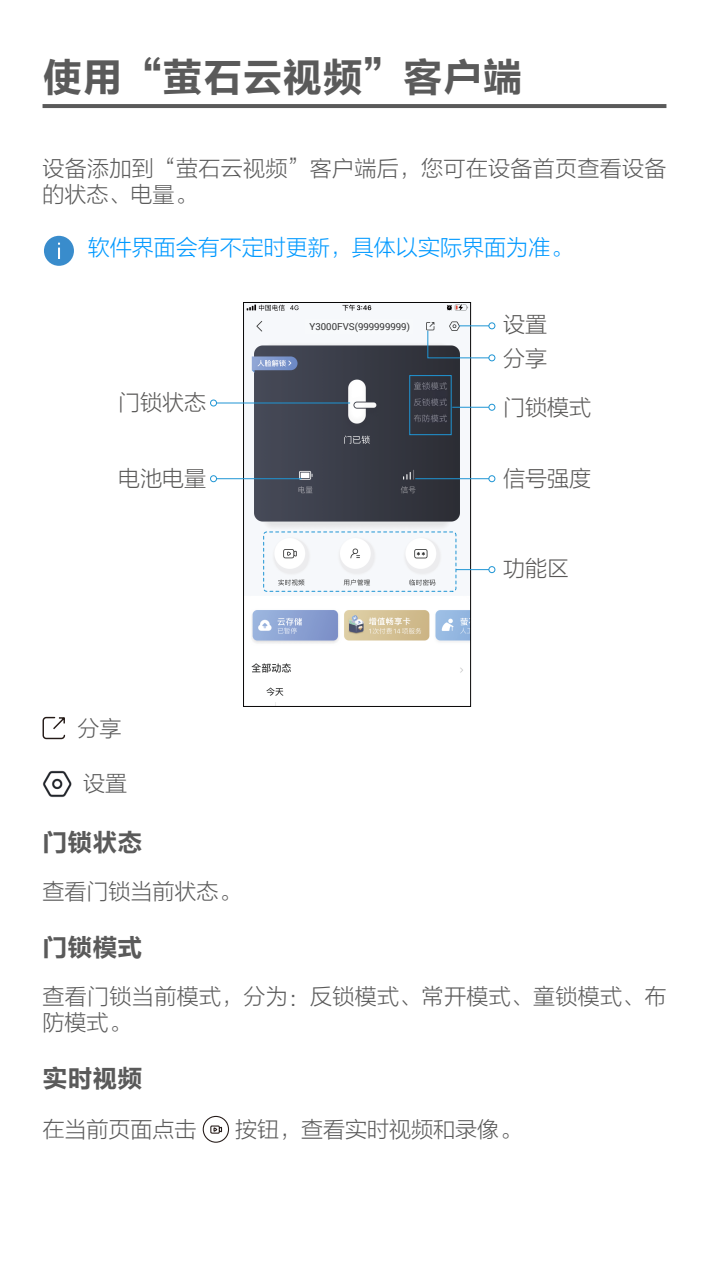
<style>
.page{position:relative;width:709px;height:1276px;background:#fff}
.page>*{position:absolute;margin:0;border:0;box-sizing:border-box;transform-origin:0 0}
.t1{font:40px "FZLTCHJW GB1 0";color:#5a5a5a}
.t2{font:25px "FZLTCHJW GB1 0";color:#5a5a5a}
.t3{font:22px/26.4px "FZLTXHJW GB1 0";letter-spacing:.015em;color:#5a5a5a}
.t4{font:22px/34.7px "FZLTXHJW GB1 0";color:#595857}
.t5{font:22px "FZLTXHJW GB1 0";color:#09f}
.t6{font:9.6px "Roboto";color:#353535}
</style>
<div class="page">
<hr style="left:43px;top:104px;width:623px;height:4px;background:#5a5a5a">
<svg style="left:44px;top:236px;width:30px;height:30px"></svg>
<img style="left:245px;top:304px;width:224px;height:401px">
<div style="left:305px;top:319px;width:108px;height:14px;background:#f7f9fb"></div>
<div style="left:243px;top:302px;width:228px;height:405px;border:1px solid #080707"></div>
<img style="left:413px;top:380px;width:34px;height:42px">
<div style="left:409px;top:375px;width:42px;height:60px;border:1px solid #1f95d4"></div>
<div style="left:488px;top:475px;width:7px;height:7px;border:1px solid #1f95d4;border-radius:50%"></div>
<hr style="left:415px;top:478px;width:74px;height:1px;background:#1f95d4">
<div style="left:488px;top:566px;width:7px;height:7px;border:1px solid #1f95d4;border-radius:50%"></div>
<hr style="left:456px;top:569px;width:33px;height:1px;background:#1f95d4">
<div style="left:488px;top:322px;width:7px;height:7px;border:1px solid #1f95d4;border-radius:50%"></div>
<svg style="left:427px;top:323px;width:68px;height:38px"></svg>
<div style="left:210px;top:475px;width:7px;height:7px;border:1px solid #1f95d4;border-radius:50%"></div>
<hr style="left:216px;top:478px;width:85px;height:1px;background:#1f95d4">
<div style="left:210px;top:399px;width:7px;height:7px;border:1px solid #1f95d4;border-radius:50%"></div>
<hr style="left:216px;top:402px;width:134px;height:1px;background:#1f95d4">
<div style="left:263px;top:531px;width:193px;height:61px;border:1px dashed #1f95d4;border-radius:3px"></div>
<div style="left:488px;top:404px;width:7px;height:7px;border:1px solid #1f95d4;border-radius:50%"></div>
<hr style="left:452px;top:407px;width:37px;height:1px;background:#1f95d4">
<svg style="left:42px;top:716px;width:24px;height:24px"></svg>
<img style="left:43px;top:770px;width:28px;height:27px">
<svg style="left:202px;top:1115px;width:28px;height:28px"></svg>
<h1 class="t1" style="left:43px;top:55px;width:482px">使用“萤石云视频”客户端</h1>
<p class="t3" style="left:43px;top:155px;width:625px">设备添加到“萤石云视频”客户端后，您可在设备首页查看设备的状态、电量。</p>
<p class="t5" style="left:88px;top:235px;width:485px">软件界面会有不定时更新，具体以实际界面为准。</p>
<p class="t6" style="left:309px;top:319px;width:102px">Y3000FVS(999999999)</p>
<p class="t4" style="left:503px;top:307px;width:45px">设置分享</p>
<p class="t4" style="left:118px;top:385px;width:90px">门锁状态</p>
<p class="t4" style="left:503px;top:390px;width:90px">门锁模式</p>
<p class="t4" style="left:118px;top:461px;width:90px">电池电量</p>
<p class="t4" style="left:503px;top:461px;width:90px">信号强度</p>
<p class="t4" style="left:503px;top:551px;width:68px">功能区</p>
<p class="t3" style="left:77px;top:715px;width:45px">分享</p>
<p class="t3" style="left:83px;top:770px;width:45px">设置</p>
<p class="t2" style="left:43px;top:829px;width:101px">门锁状态</p>
<p class="t3" style="left:43px;top:878px;width:199px">查看门锁当前状态。</p>
<p class="t2" style="left:43px;top:934px;width:101px">门锁模式</p>
<p class="t3" style="left:43px;top:983px;width:625px">查看门锁当前模式，分为：反锁模式、常开模式、童锁模式、布防模式。</p>
<p class="t2" style="left:43px;top:1065px;width:101px">实时视频</p>
<p class="t3" style="left:43px;top:1116px;width:155px">在当前页面点击</p>
<p class="t3" style="left:235px;top:1116px;width:287px">按钮，查看实时视频和录像。</p>
</div>
